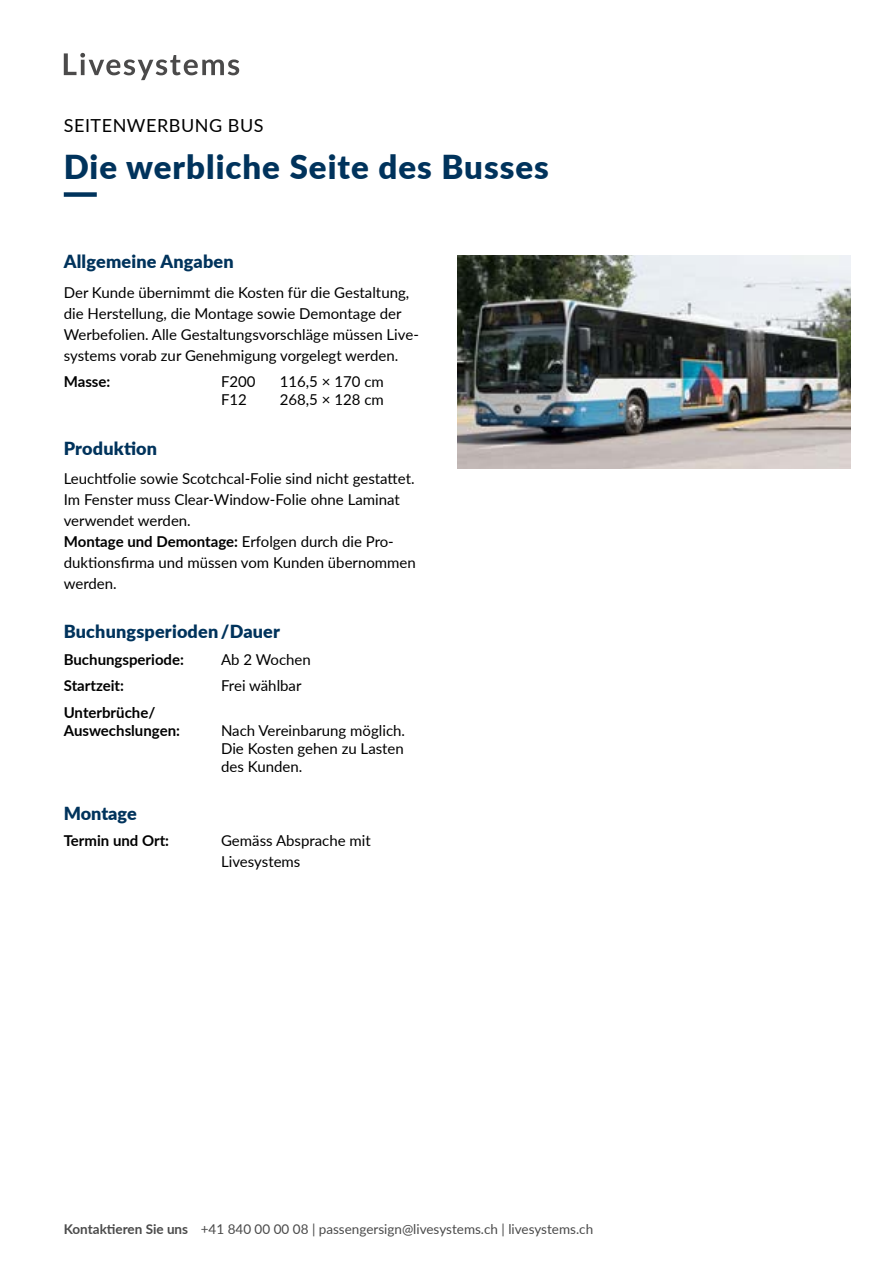
<style>
.page{position:relative;width:893px;height:1263px;background:#fff}
.page>*{position:absolute;margin:0;border:0;box-sizing:border-box;transform-origin:0 0}
.t1{font:900 33px "Lato";letter-spacing:.03em;color:#00335c}
.t2{font:900 18px "Lato";letter-spacing:.01em;color:#00335c}
.t3{font:18px "Lato";letter-spacing:.03em;color:#000}
.t4{font:15px/21px "Lato";color:#000}
.t5{font:700 15px/18px "Lato";color:#000}
.t6{font:13.5px "Lato";color:#4a4a4a}
.s1{font-weight:700}
</style>
<div class="page">
<div style="left:64px;top:192px;width:33px;height:5px;background:#00335c"></div>
<svg style="left:64px;top:53px;width:175px;height:27px"></svg>
<img style="left:457px;top:255px;width:393px;height:213px">
<p class="t3" style="left:64px;top:113px;width:201px">SEITENWERBUNG BUS</p>
<h1 class="t1" style="left:64px;top:142px;width:487px">Die werbliche Seite des Busses</h1>
<p class="t2" style="left:64px;top:248px;width:172px">Allgemeine Angaben</p>
<p class="t4" style="left:64px;top:281px;width:357px">Der Kunde übernimmt die Kosten für die Gestaltung, die Herstellung, die Montage sowie Demontage der Werbefolien. Alle Gestaltungsvorschläge müssen Live&shy;systems vorab zur Genehmigung vorgelegt werden.</p>
<p class="t5" style="left:64px;top:372px;width:48px">Masse:</p>
<p class="t4" style="left:221px;top:371px;width:36px">F200</p>
<p class="t4" style="left:280px;top:371px;width:106px">116,5 × 170 cm</p>
<p class="t4" style="left:221px;top:389px;width:27px">F12</p>
<p class="t4" style="left:280px;top:389px;width:106px">268,5 × 128 cm</p>
<p class="t2" style="left:64px;top:434px;width:95px">Produktion</p>
<p class="t4" style="left:64px;top:467px;width:354px">Leuchtfolie sowie Scotchcal-Folie sind nicht gestattet.<br>Im Fenster muss Clear-Window-Folie ohne Laminat verwendet werden.<br><span class="s1">Montage und Demontage:</span> Erfolgen durch die Pro&shy;duktionsfirma und müssen vom Kunden übernommen werden.</p>
<p class="t2" style="left:64px;top:618px;width:218px">Buchungsperioden /Dauer</p>
<p class="t5" style="left:64px;top:650px;width:122px">Buchungsperiode:</p>
<p class="t4" style="left:221px;top:648px;width:91px">Ab 2 Wochen</p>
<p class="t5" style="left:64px;top:676px;width:62px">Startzeit:</p>
<p class="t4" style="left:221px;top:675px;width:82px">Frei wählbar</p>
<p class="t5" style="left:64px;top:703px;width:118px">Unterbrüche/<br>Auswechslungen:</p>
<p class="t4" style="left:221px;top:721px;width:186px;line-height:18px;text-align:justify">Nach Vereinbarung möglich.<br>Die Kosten gehen zu Lasten des Kunden.</p>
<p class="t2" style="left:64px;top:800px;width:74px">Montage</p>
<p class="t5" style="left:64px;top:831px;width:107px">Termin und Ort:</p>
<p class="t4" style="left:221px;top:830px;width:151px">Gemäss Absprache mit<br>Livesystems</p>
<p class="t6" style="left:64px;top:1220px;width:531px"><span class="s1">Kontaktieren Sie uns</span> +41 840 00 00 08 | passengersign@livesystems.ch | livesystems.ch</p>
</div>
